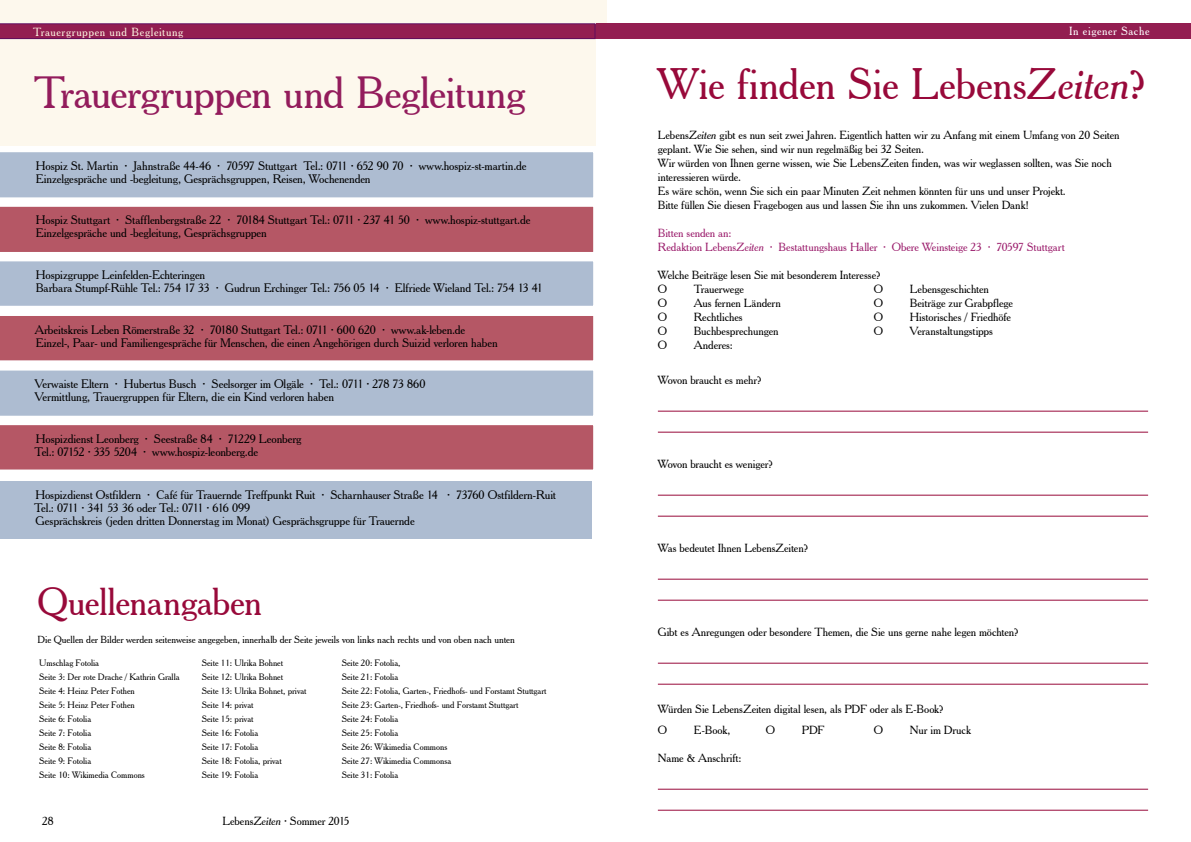
<style>
.page{position:relative;width:1191px;height:842px;background:#fff}
.page>*{position:absolute;margin:0;border:0;box-sizing:border-box;transform-origin:0 0}
.t1{font:44px "Cheltenham BT";letter-spacing:-.015em;color:#931c5c}
.t2{font:43px "Cheltenham BT";letter-spacing:-.01em;color:#98093a}
.t3{font:38px "Cheltenham BT";letter-spacing:-.01em;color:#98093a}
.t4{font:12px/13px "Cheltenham BT";letter-spacing:-.01em;color:#000}
.t5{font:11.5px/14px "Cheltenham BT";letter-spacing:-.005em;color:#000}
.t6{font:11.5px/14px "Cheltenham BT";letter-spacing:-.005em;color:#9b1d6c}
.t7{font:11.5px "Cheltenham BT";letter-spacing:.055em;color:#fcf4e0}
.t8{font:11.5px "Cheltenham BT";letter-spacing:.05em;color:#fff}
.t9{font:10px "Cheltenham BT";color:#000}
.t10{font:9px/14px "Cheltenham BT";color:#000}
.s1{font-style:italic}
</style>
<div class="page">
<div style="left:0;top:37px;width:595px;height:109px;background:#fdf8ed"></div>
<div style="left:0;top:481px;width:591px;height:58px;background:#adbcd1"></div>
<svg style="left:0;top:152px;width:594px;height:318px;background:#bd9caa"></svg>
<svg style="left:0;top:23px;width:595px;height:16px;background:#8e1f55"></svg>
<div style="left:0;top:0;width:606px;height:23px;background:#fdf8ed"></div>
<div style="left:597px;top:23px;width:594px;height:16px;background:#931e51"></div>
<hr style="left:658px;top:411px;width:490px;height:1px;background:#98093a">
<hr style="left:658px;top:432px;width:490px;height:1px;background:#98093a">
<hr style="left:658px;top:495px;width:490px;height:1px;background:#98093a">
<hr style="left:658px;top:516px;width:490px;height:1px;background:#98093a">
<hr style="left:658px;top:579px;width:490px;height:1px;background:#98093a">
<hr style="left:658px;top:600px;width:490px;height:1px;background:#98093a">
<hr style="left:658px;top:663px;width:490px;height:1px;background:#98093a">
<hr style="left:658px;top:684px;width:490px;height:1px;background:#98093a">
<hr style="left:658px;top:789px;width:490px;height:1px;background:#98093a">
<hr style="left:658px;top:810px;width:490px;height:1px;background:#98093a">
<p class="t7" style="left:33px;top:25px;width:151px">Trauergruppen und Begleitung</p>
<p class="t8" style="left:1069px;top:24px;width:82px">In eigener Sache</p>
<h2 class="t2" style="left:658px;top:58px;width:491px">Wie finden Sie Lebens<span class="s1">Zeiten</span>?</h2>
<p class="t5" style="left:658px;top:128px;width:463px">Lebens<span class="s1">Zeiten</span> gibt es nun seit zwei Jahren. Eigentlich hatten wir zu Anfang mit einem Umfang von 20 Seiten geplant. Wie Sie sehen, sind wir nun regelmäßig bei 32 Seiten.<br>Wir würden von Ihnen gerne wissen, wie Sie LebensZeiten finden, was wir weglassen sollten, was Sie noch interessieren würde.<br>Es wäre schön, wenn Sie sich ein paar Minuten Zeit nehmen könnten für uns und unser Projekt.<br>Bitte füllen Sie diesen Fragebogen aus und lassen Sie ihn uns zukommen. Vielen Dank!</p>
<p class="t6" style="left:658px;top:226px;width:408px">Bitten senden an:<br>Redaktion Lebens<span class="s1">Zeiten</span> ∙ Bestattungshaus Haller ∙ Obere Weinsteige 23 ∙ 70597 Stuttgart</p>
<p class="t5" style="left:658px;top:268px;width:225px">Welche Beiträge lesen Sie mit besonderem Interesse?<br>O</p>
<h1 class="t1" style="left:34px;top:66px;width:493px">Trauergruppen und Begleitung</h1>
<p class="t4" style="left:36px;top:159px;width:492px">Hospiz St. Martin · Jahnstraße 44-46 · 70597 Stuttgart Tel.: 0711 · 652 90 70 · www.hospiz-st-martin.de<br>Einzelgespräche und -begleitung, Gesprächsgruppen, Reisen, Wochenenden</p>
<p class="t4" style="left:36px;top:214px;width:496px">Hospiz Stuttgart · Stafflenbergstraße 22 · 70184 Stuttgart Tel.: 0711 · 237 41 50 · www.hospiz-stuttgart.de<br>Einzelgespräche und -begleitung, Gesprächsgruppen</p>
<p class="t4" style="left:36px;top:268px;width:509px">Hospizgruppe Leinfelden-Echteringen<br>Barbara Stumpf-Rühle Tel.: 754 17 33 <span class="s1">∙</span> Gudrun Erchinger Tel.: 756 05 14 <span class="s1">∙</span> Elfriede Wieland Tel.: 754 13 41</p>
<p class="t5" style="left:694px;top:282px;width:51px">Trauerwege</p>
<p class="t5" style="left:874px;top:282px;width:11px">O</p>
<p class="t5" style="left:910px;top:282px;width:80px">Lebensgeschichten</p>
<p class="t4" style="left:35px;top:323px;width:464px">Arbeitskreis Leben Römerstraße 32 · 70180 Stuttgart Tel.: 0711 · 600 620 · www.ak-leben.de<br>Einzel-, Paar- und Familiengespräche für Menschen, die einen Angehörigen durch Suizid verloren haben</p>
<p class="t4" style="left:35px;top:377px;width:392px">Verwaiste Eltern · Hubertus Busch · Seelsorger im Olgäle · Tel.: 0711 · 278 73 860<br>Vermittlung, Trauergruppen für Eltern, die ein Kind verloren haben</p>
<p class="t4" style="left:35px;top:432px;width:268px">Hospizdienst Leonberg · Seestraße 84 · 71229 Leonberg<br>Tel.: 07152 · 335 5204 · www.hospiz-leonberg.de</p>
<p class="t4" style="left:34px;top:488px;width:523px">Hospizdienst Ostfildern · Café für Trauernde Treffpunkt Ruit · Scharnhauser Straße 14 · 73760 Ostfildern-Ruit<br>Tel.: 0711 · 341 53 36 oder Tel.: 0711 · 616 099<br>Gesprächskreis (jeden dritten Donnerstag im Monat) Gesprächsgruppe für Trauernde</p>
<h3 class="t3" style="left:37px;top:579px;width:226px">Quellenangaben</h3>
<p class="t9" style="left:37px;top:634px;width:479px">Die Quellen der Bilder werden seitenweise angegeben, innerhalb der Seite jeweils von links nach rechts und von oben nach unten</p>
<p class="t10" style="left:39px;top:656px;width:142px">Umschlag Fotolia<br>Seite 3: Der rote Drache / Kathrin Gralla<br>Seite 4: Heinz Peter Fothen<br>Seite 5: Heinz Peter Fothen<br>Seite 6: Fotolia<br>Seite 7: Fotolia<br>Seite 8: Fotolia<br>Seite 9: Fotolia<br>Seite 10: Wikimedia Commons</p>
<p class="t10" style="left:202px;top:656px;width:106px">Seite 11: Ulrika Bohnet<br>Seite 12: Ulrika Bohnet<br>Seite 13: Ulrika Bohnet, privat<br>Seite 14: privat<br>Seite 15: privat<br>Seite 16: Fotolia<br>Seite 17: Fotolia<br>Seite 18: Fotolia, privat<br>Seite 19: Fotolia</p>
<p class="t10" style="left:342px;top:656px;width:206px">Seite 20: Fotolia,<br>Seite 21: Fotolia<br>Seite 22: Fotolia, Garten-, Friedhofs- und Forstamt Stuttgart<br>Seite 23: Garten-, Friedhofs- und Forstamt Stuttgart<br>Seite 24: Fotolia<br>Seite 25: Fotolia<br>Seite 26: Wikimedia Commons<br>Seite 27: Wikimedia Commonsa<br>Seite 31: Fotolia</p>
<p class="t5" style="left:42px;top:814px;width:13px">28</p>
<p class="t5" style="left:222px;top:814px;width:129px">Lebens<span class="s1">Zeiten</span> ∙ Sommer 2015</p>
<p class="t5" style="left:658px;top:296px;width:11px">O</p>
<p class="t5" style="left:694px;top:296px;width:88px">Aus fernen Ländern</p>
<p class="t5" style="left:874px;top:296px;width:11px">O</p>
<p class="t5" style="left:910px;top:296px;width:105px">Beiträge zur Grabpflege</p>
<p class="t5" style="left:658px;top:310px;width:11px">O</p>
<p class="t5" style="left:694px;top:310px;width:50px">Rechtliches</p>
<p class="t5" style="left:874px;top:310px;width:11px">O</p>
<p class="t5" style="left:910px;top:310px;width:102px">Historisches / Friedhöfe</p>
<p class="t5" style="left:658px;top:324px;width:11px">O</p>
<p class="t5" style="left:694px;top:324px;width:86px">Buchbesprechungen</p>
<p class="t5" style="left:874px;top:324px;width:11px">O</p>
<p class="t5" style="left:910px;top:324px;width:85px">Veranstaltungstipps</p>
<p class="t5" style="left:658px;top:338px;width:11px">O</p>
<p class="t5" style="left:694px;top:338px;width:41px">Anderes:</p>
<p class="t5" style="left:658px;top:373px;width:105px">Wovon braucht es mehr?</p>
<p class="t5" style="left:658px;top:457px;width:117px">Wovon braucht es weniger?</p>
<p class="t5" style="left:658px;top:541px;width:152px">Was bedeutet Ihnen LebensZeiten?</p>
<p class="t5" style="left:658px;top:625px;width:363px">Gibt es Anregungen oder besondere Themen, die Sie uns gerne nahe legen möchten?</p>
<p class="t5" style="left:658px;top:698px;width:288px;line-height:21px">Würden Sie LebensZeiten digital lesen, als PDF oder als E-Book?<br>O</p>
<p class="t5" style="left:694px;top:723px;width:38px">E-Book,</p>
<p class="t5" style="left:766px;top:723px;width:11px">O</p>
<p class="t5" style="left:802px;top:723px;width:24px">PDF</p>
<p class="t5" style="left:874px;top:723px;width:11px">O</p>
<p class="t5" style="left:910px;top:723px;width:62px">Nur im Druck</p>
<p class="t5" style="left:658px;top:751px;width:85px">Name &amp; Anschrift:</p>
</div>
